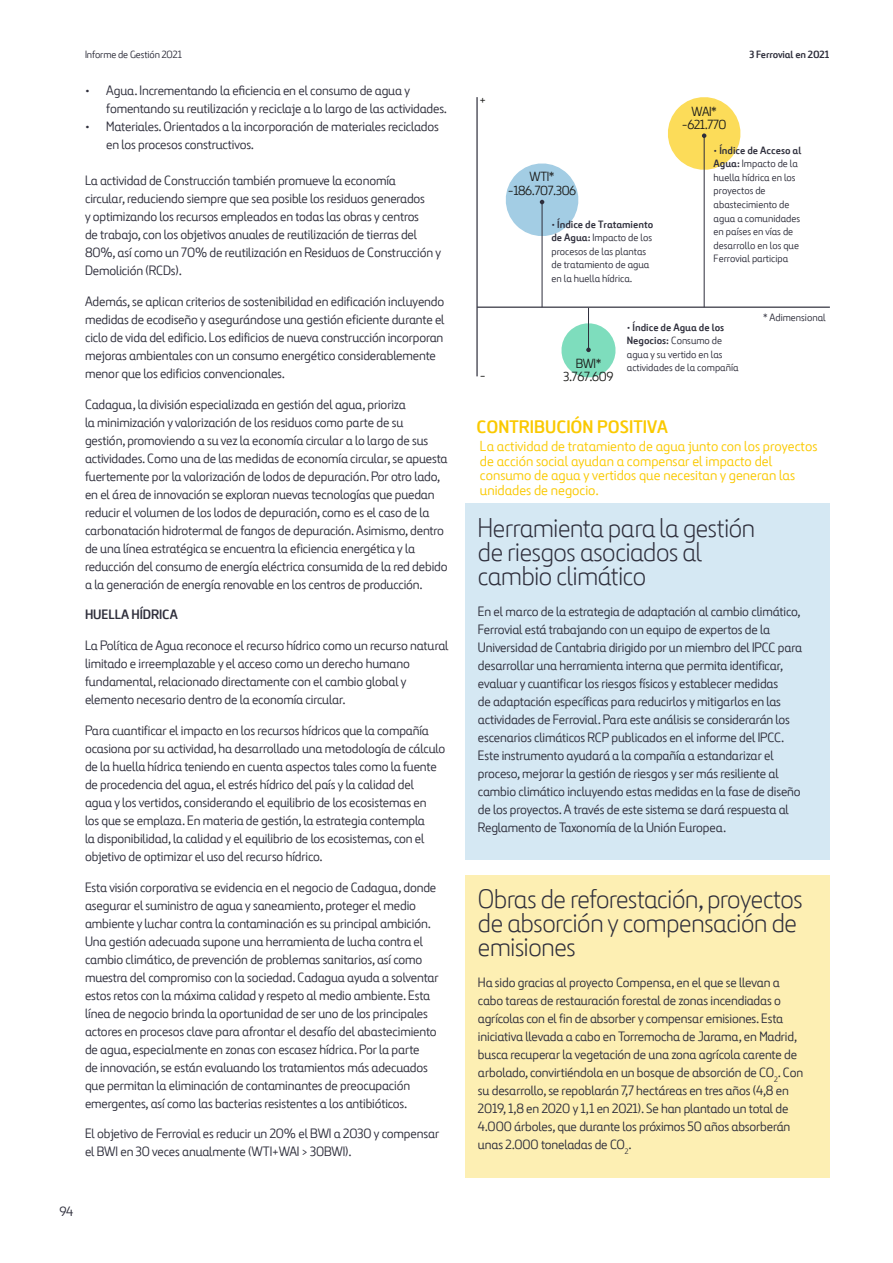
<style>
.page{position:relative;width:893px;height:1263px;background:#fff}
.page>*{position:absolute;margin:0;border:0;box-sizing:border-box;transform-origin:0 0}
.t1{font:300 27px/24px "Ferrovial New";letter-spacing:-.01em;color:#2e2e3b}
.t2{font:700 18px "Ferrovial New";color:#fac900}
.t3{font:14.4px/14.4px "Ferrovial New";color:#fac900}
.t4{font:13.5px/18px "Ferrovial New";letter-spacing:-.01em;color:#2e2e3b}
.t5{font:700 13.5px "Ferrovial New";letter-spacing:-.01em;color:#2e2e3b}
.t6{font:13.2px/13.2px "Ferrovial New";letter-spacing:-.03em;color:#1d1d1b;text-align:center}
.t7{font:10.5px/13.5px "Ferrovial New";color:#2e2e3b}
.t8{font:700 10.5px "Ferrovial New";letter-spacing:-.01em;color:#2e2e3b}
.s1{font-weight:700}
</style>
<div class="page">
<hr style="left:477px;top:307px;width:353px;height:1px;background:#2e2e3b">
<hr style="left:476px;top:97px;width:2px;height:279px;background:#2e2e3b">
<hr style="left:542px;top:202px;width:1px;height:105px;background:#2e2e3b">
<svg style="left:505px;top:163px;width:74px;height:77px"></svg>
<hr style="left:588px;top:308px;width:1px;height:42px;background:#2e2e3b">
<svg style="left:561px;top:323px;width:55px;height:55px"></svg>
<hr style="left:704px;top:136px;width:1px;height:171px;background:#2e2e3b">
<svg style="left:668px;top:97px;width:73px;height:76px"></svg>
<div style="left:465px;top:504px;width:365px;height:356px;background:#d5e8f3"></div>
<div style="left:465px;top:875px;width:364px;height:303px;background:#fdefb3"></div>
<p class="t7" style="left:85px;top:48px;width:98px">Informe de Gestión 2021</p>
<p class="t4" style="left:106px;top:81px;width:342px;text-indent:-21px">• Agua. Incrementando la eficiencia en el consumo de agua y fomentando su reutilización y reciclaje a lo largo de las actividades.</p>
<p class="t4" style="left:106px;top:117px;width:334px;text-indent:-21px">• Materiales. Orientados a la incorporación de materiales reciclados en los procesos constructivos.</p>
<p class="t4" style="left:85px;top:171px;width:357px">La actividad de Construcción también promueve la economía<br>circular, reduciendo siempre que sea posible los residuos generados<br>y optimizando los recursos empleados en todas las obras y centros<br>de trabajo, con los objetivos anuales de reutilización de tierras del 80%, así como un 70% de reutilización en Residuos de Construcción y Demolición (RCDs).</p>
<p class="t4" style="left:85px;top:292px;width:361px">Además, se aplican criterios de sostenibilidad en edificación incluyendo medidas de ecodiseño y asegurándose una gestión eficiente durante el ciclo de vida del edificio. Los edificios de nueva construcción incorporan mejoras ambientales con un consumo energético considerablemente menor que los edificios convencionales.</p>
<p class="t4" style="left:85px;top:395px;width:364px">Cadagua, la división especializada en gestión del agua, prioriza<br>la minimización y valorización de los residuos como parte de su<br>gestión, promoviendo a su vez la economía circular a lo largo de sus actividades. Como una de las medidas de economía circular, se apuesta fuertemente por la valorización de lodos de depuración. Por otro lado, en el área de innovación se exploran nuevas tecnologías que puedan reducir el volumen de los lodos de depuración, como es el caso de la carbonatación hidrotermal de fangos de depuración. Asimismo, dentro de una línea estratégica se encuentra la eficiencia energética y la reducción del consumo de energía eléctrica consumida de la red debido a la generación de energía renovable en los centros de producción.</p>
<p class="t5" style="left:85px;top:606px;width:94px">HUELLA HÍDRICA</p>
<p class="t4" style="left:85px;top:636px;width:365px">La Política de Agua reconoce el recurso hídrico como un recurso natural limitado e irreemplazable y el acceso como un derecho humano fundamental, relacionado directamente con el cambio global y elemento necesario dentro de la economía circular.</p>
<p class="t4" style="left:85px;top:721px;width:362px">Para cuantificar el impacto en los recursos hídricos que la compañía ocasiona por su actividad, ha desarrollado una metodología de cálculo de la huella hídrica teniendo en cuenta aspectos tales como la fuente de procedencia del agua, el estrés hídrico del país y la calidad del<br>agua y los vertidos, considerando el equilibrio de los ecosistemas en<br>los que se emplaza. En materia de gestión, la estrategia contempla<br>la disponibilidad, la calidad y el equilibrio de los ecosistemas, con el objetivo de optimizar el uso del recurso hídrico.</p>
<p class="t4" style="left:85px;top:878px;width:355px">Esta visión corporativa se evidencia en el negocio de Cadagua, donde asegurar el suministro de agua y saneamiento, proteger el medio ambiente y luchar contra la contaminación es su principal ambición.<br>Una gestión adecuada supone una herramienta de lucha contra el cambio climático, de prevención de problemas sanitarios, así como muestra del compromiso con la sociedad. Cadagua ayuda a solventar estos retos con la máxima calidad y respeto al medio ambiente. Esta línea de negocio brinda la oportunidad de ser uno de los principales actores en procesos clave para afrontar el desafío del abastecimiento de agua, especialmente en zonas con escasez hídrica. Por la parte<br>de innovación, se están evaluando los tratamientos más adecuados que permitan la eliminación de contaminantes de preocupación emergentes, así como las bacterias resistentes a los antibióticos.</p>
<p class="t4" style="left:85px;top:1124px;width:356px">El objetivo de Ferrovial es reducir un 20% el BWI a 2030 y compensar el BWI en 30 veces anualmente (WTI+WAI &gt; 30BWI).</p>
<p class="t4" style="left:60px;top:1202px;width:15px">94</p>
<p class="t6" style="left:480px;top:92px;width:8px">+</p>
<p class="t6" style="left:682px;top:104px;width:46px">WAI* -621.770</p>
<p class="t8" style="left:749px;top:48px;width:81px">3 Ferrovial en 2021</p>
<p class="t7" style="left:714px;top:143px;width:89px">• <span class="s1">Índice de Acceso al<br>Agua:</span> Impacto de la huella hídrica en los proyectos de abastecimiento de agua a comunidades en países en vías de desarrollo en los que<br>Ferrovial participa</p>
<p class="t6" style="left:508px;top:170px;width:70px">WTI* -186.707.306</p>
<p class="t7" style="left:551px;top:217px;width:103px">• <span class="s1">Índice de Tratamiento de Agua:</span> Impacto de los procesos de las plantas de tratamiento de agua en la huella hídrica.</p>
<p class="t7" style="left:627px;top:320px;width:113px">• <span class="s1">Índice de Agua de los<br>Negocios:</span> Consumo de agua y su vertido en las actividades de la compañía</p>
<p class="t7" style="left:763px;top:310px;width:64px">* Adimensional</p>
<p class="t6" style="left:576px;top:357px;width:27px">BWI*</p>
<p class="t6" style="left:480px;top:368px;width:7px">-</p>
<p class="t6" style="left:563px;top:370px;width:52px">3.767.609</p>
<h2 class="t2" style="left:476px;top:416px;width:193px">CONTRIBUCIÓN POSITIVA</h2>
<p class="t3" style="left:480px;top:439px;width:339px">La actividad de tratamiento de agua junto con los proyectos de acción social ayudan a compensar el impacto del consumo de agua y vertidos que necesitan y generan las unidades de negocio.</p>
<h1 class="t1" style="left:478px;top:515px;width:279px">Herramienta para la gestión de riesgos asociados al cambio climático</h1>
<p class="t4" style="left:478px;top:602px;width:326px">En el marco de la estrategia de adaptación al cambio climático, Ferrovial está trabajando con un equipo de expertos de la Universidad de Cantabria dirigido por un miembro del IPCC para desarrollar una herramienta interna que permita identificar, evaluar y cuantificar los riesgos físicos y establecer medidas<br>de adaptación específicas para reducirlos y mitigarlos en las actividades de Ferrovial. Para este análisis se considerarán los escenarios climáticos RCP publicados en el informe del IPCC.<br>Este instrumento ayudará a la compañía a estandarizar el proceso, mejorar la gestión de riesgos y ser más resiliente al cambio climático incluyendo estas medidas en la fase de diseño de los proyectos. A través de este sistema se dará respuesta al Reglamento de Taxonomía de la Unión Europea.</p>
<h1 class="t1" style="left:478px;top:886px;width:326px">Obras de reforestación, proyectos de absorción y compensación de emisiones</h1>
<p class="t4" style="left:478px;top:973px;width:327px">Ha sido gracias al proyecto Compensa, en el que se llevan a cabo tareas de restauración forestal de zonas incendiadas o agrícolas con el fin de absorber y compensar emisiones. Esta iniciativa llevada a cabo en Torremocha de Jarama, en Madrid, busca recuperar la vegetación de una zona agrícola carente de arbolado, convirtiéndola en un bosque de absorción de CO<sub>2</sub>. Con su desarrollo, se repoblarán 7,7 hectáreas en tres años (4,8 en 2019, 1,8 en 2020 y 1,1 en 2021). Se han plantado un total de 4.000 árboles, que durante los próximos 50 años absorberán unas 2.000 toneladas de CO<sub>2</sub>.</p>
</div>
